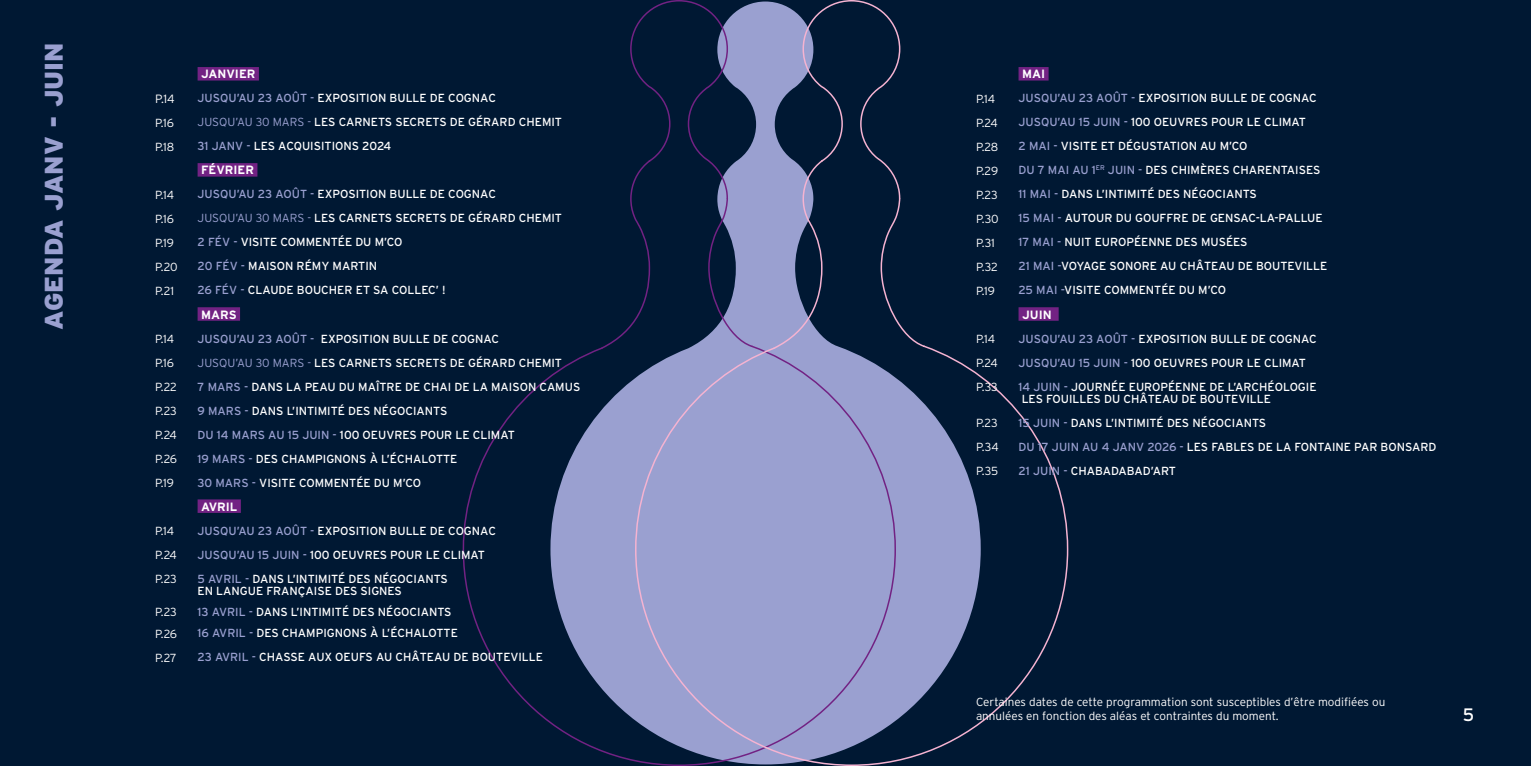
<style>
.page{position:relative;width:1531px;height:766px;background:#fff}
.page>*{position:absolute;margin:0;border:0;box-sizing:border-box;transform-origin:0 0}
.t1{font:900 25.5px "Interstate";color:#9aa0d0}
.t2{font:18px "Interstate";color:#fff}
.t3{font:700 12px "Interstate";color:#fff}
.t4{font:300 12px "Interstate";color:#fff}
.t5{font:11.7px/24px "Interstate";color:#fff}
.t6{font:300 11.7px/24px "Interstate";color:#fff}
.t7{font:300 11.7px/24px "Interstate";letter-spacing:-.025em;color:#fff}
.t8{font:300 11.7px/24px "Interstate";letter-spacing:-.02em;color:#fff}
.s1{color:#9aa0d0}
.s2{font-weight:300;color:#9aa0d0}
</style>
<div class="page">
<div style="left:0;top:0;width:1531px;height:765px;background:#001833"></div>
<svg style="left:462px;top:30px;width:172px;height:732px"></svg>
<svg style="left:634px;top:0;width:435px;height:765px"></svg>
<div style="left:198px;top:67px;width:61px;height:13px;background:#722283"></div>
<div style="left:198px;top:163px;width:59px;height:13px;background:#722283"></div>
<div style="left:198px;top:307px;width:42px;height:13px;background:#722283"></div>
<div style="left:198px;top:499px;width:43px;height:13px;background:#722283"></div>
<div style="left:1018px;top:67px;width:30px;height:13px;background:#722283"></div>
<div style="left:1018px;top:307px;width:40px;height:13px;background:#722283"></div>
<h1 class="t1" style="left:39px;top:330px;width:289px;rotate:-90deg">AGENDA JANV - JUIN</h1>
<p class="t4" style="left:155px;top:92px;width:21px">P.14</p>
<p class="t6" style="left:155px;top:111px;width:21px">P.16<br>P.18</p>
<p class="t6" style="left:155px;top:183px;width:24px">P.14<br>P.16<br>P.19<br>P.20<br>P.21</p>
<p class="t8" style="left:155px;top:327px;width:24px">P.14<br>P.16<br>P.22<br>P.23<br>P.24<br>P.26<br>P.19</p>
<p class="t6" style="left:155px;top:519px;width:23px">P.14<br>P.24<br>P.23</p>
<p class="t6" style="left:155px;top:601px;width:24px;line-height:21px">P.23<br>P.26</p>
<p class="t6" style="left:155px;top:645px;width:23px">P.27</p>
<p class="t3" style="left:201px;top:67px;width:56px">JANVIER</p>
<p class="t5" style="left:198px;top:86px;width:366px"><span class="s1">JUSQU’AU 23 AOÛT -</span> EXPOSITION BULLE DE COGNAC<br><span class="s2">JUSQU’AU 30 MARS -</span> LES CARNETS SECRETS DE GÉRARD CHEMIT<br><span class="s1">31 JANV -</span> LES ACQUISITIONS 2024</p>
<p class="t3" style="left:201px;top:163px;width:54px">FÉVRIER</p>
<p class="t5" style="left:198px;top:182px;width:366px"><span class="s1">JUSQU’AU 23 AOÛT -</span> EXPOSITION BULLE DE COGNAC<br><span class="s2">JUSQU’AU 30 MARS -</span> LES CARNETS SECRETS DE GÉRARD CHEMIT <span class="s1">2 FÉV -</span> VISITE COMMENTÉE DU M’CO<br><span class="s1">20 FÉV -</span> MAISON RÉMY MARTIN<br><span class="s1">26 FÉV -</span> CLAUDE BOUCHER ET SA COLLEC’ !</p>
<p class="t3" style="left:201px;top:307px;width:37px">MARS</p>
<p class="t5" style="left:198px;top:326px;width:384px"><span class="s1">JUSQU’AU 23 AOÛT -</span> EXPOSITION BULLE DE COGNAC<br><span class="s2">JUSQU’AU 30 MARS -</span> LES CARNETS SECRETS DE GÉRARD CHEMIT<br><span class="s1">7 MARS -</span> DANS LA PEAU DU MAÎTRE DE CHAI DE LA MAISON CAMUS <span class="s1">9 MARS -</span> DANS L’INTIMITÉ DES NÉGOCIANTS<br><span class="s1">DU 14 MARS AU 15 JUIN -</span> 100 OEUVRES POUR LE CLIMAT<br><span class="s1">19 MARS -</span> DES CHAMPIGNONS À L’ÉCHALOTTE<br><span class="s1">30 MARS -</span> VISITE COMMENTÉE DU M’CO</p>
<p class="t3" style="left:201px;top:499px;width:38px">AVRIL</p>
<p class="t5" style="left:198px;top:518px;width:300px"><span class="s1">JUSQU’AU 23 AOÛT -</span> EXPOSITION BULLE DE COGNAC<br><span class="s1">JUSQU’AU 15 JUIN -</span> 100 OEUVRES POUR LE CLIMAT<br><span class="s1">5 AVRIL -</span> DANS L’INTIMITÉ DES NÉGOCIANTS</p>
<p class="t5" style="left:198px;top:580px;width:262px;line-height:21px">EN LANGUE FRANÇAISE DES SIGNES<br><span class="s1">13 AVRIL -</span> DANS L’INTIMITÉ DES NÉGOCIANTS<br><span class="s1">16 AVRIL -</span> DES CHAMPIGNONS À L’ÉCHALOTTE</p>
<p class="t5" style="left:198px;top:644px;width:347px"><span class="s1">23 AVRIL -</span> CHASSE AUX OEUFS AU CHÂTEAU DE BOUTEVILLE</p>
<p class="t7" style="left:976px;top:87px;width:24px">P.14<br>P.24<br>P.28<br>P.29<br>P.23<br>P.30<br>P.31<br>P.32<br>P.19</p>
<p class="t6" style="left:976px;top:326px;width:23px">P.14<br>P.24<br>P.33</p>
<p class="t6" style="left:976px;top:410px;width:24px;text-align:justify">P.23<br>P.34<br>P.35</p>
<p class="t3" style="left:1022px;top:67px;width:25px">MAI</p>
<p class="t5" style="left:1018px;top:86px;width:310px"><span class="s1">JUSQU’AU 23 AOÛT -</span> EXPOSITION BULLE DE COGNAC <span class="s1">JUSQU’AU 15 JUIN -</span> 100 OEUVRES POUR LE CLIMAT<br><span class="s1">2 MAI -</span> VISITE ET DÉGUSTATION AU M’CO<br><span class="s1">DU 7 MAI AU 1</span><sup>ER</sup> <span class="s1">JUIN -</span> DES CHIMÈRES CHARENTAISES <span class="s1">11 MAI -</span> DANS L’INTIMITÉ DES NÉGOCIANTS<br><span class="s1">15 MAI -</span> AUTOUR DU GOUFFRE DE GENSAC-LA-PALLUE <span class="s1">17 MAI -</span> NUIT EUROPÉENNE DES MUSÉES<br><span class="s1">21 MAI -</span>VOYAGE SONORE AU CHÂTEAU DE BOUTEVILLE <span class="s1">25 MAI -</span>VISITE COMMENTÉE DU M’CO</p>
<p class="t3" style="left:1022px;top:307px;width:31px">JUIN</p>
<p class="t5" style="left:1018px;top:326px;width:300px"><span class="s1">JUSQU’AU 23 AOÛT -</span> EXPOSITION BULLE DE COGNAC<br><span class="s1">JUSQU’AU 15 JUIN -</span> 100 OEUVRES POUR LE CLIMAT<br><span class="s1">14 JUIN -</span> JOURNÉE EUROPÉENNE DE L’ARCHÉOLOGIE</p>
<p class="t5" style="left:1018px;top:386px;width:419px">LES FOUILLES DU CHÂTEAU DE BOUTEVILLE<br><span class="s1">15 JUIN -</span> DANS L’INTIMITÉ DES NÉGOCIANTS<br><span class="s1">DU 17 JUIN AU 4 JANV 2026 -</span> LES FABLES DE LA FONTAINE PAR BONSARD <span class="s1">21 JUIN -</span> CHABADABAD’ART</p>
<p class="t6" style="left:976px;top:694px;width:411px;line-height:14.1px">Certaines dates de cette programmation sont susceptibles d’être modifiées ou annulées en fonction des aléas et contraintes du moment.</p>
<h2 class="t2" style="left:1463px;top:704px;width:13px">5</h2>
</div>
